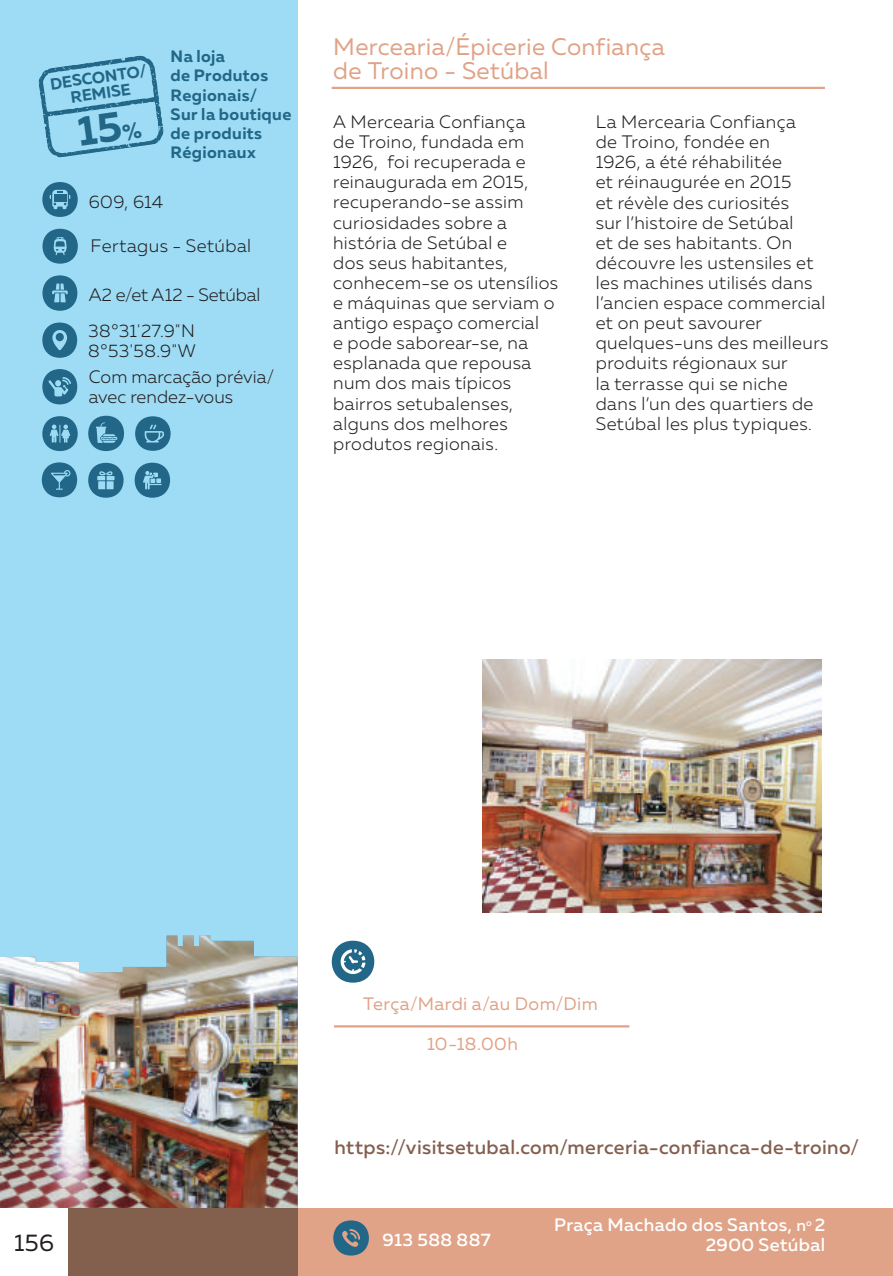
<style>
.page{position:relative;width:893px;height:1276px;background:#fff}
.page>*{position:absolute;margin:0;border:0;box-sizing:border-box;transform-origin:0 0}
.t1{font:24px/24px "Muller";letter-spacing:.015em;color:#e0a387}
.t2{font:24px "Muller";color:#231f20}
.t3{font:500 19.5px "Muller";letter-spacing:.02em;color:#835f4e}
.t4{font:300 18px/20.1px "Muller";letter-spacing:.025em;color:#231f20}
.t5{font:500 18px/20.1px "Muller";letter-spacing:.025em;color:#fff;text-align:right}
.t6{font:300 18px/20.1px "Muller";letter-spacing:.005em;color:#231f20}
.t7{font:18px "Muller";letter-spacing:.025em;color:#e0a387}
.t8{font:300 18px "Muller";color:#231f20}
.t9{font:700 16.5px/19.2px "Muller";letter-spacing:.025em;color:#226788}
.t10{font:700 16.2px/16.2px "Muller";color:#226788;text-align:center}
.s1{font-size:16.5px}
</style>
<div class="page">
<div style="left:0;top:0;width:298px;height:1276px;background:#9ddcf4"></div>
<div style="left:0;top:1208px;width:68px;height:68px;background:#fff"></div>
<div style="left:298px;top:1208px;width:595px;height:68px;background:#e0a387"></div>
<div style="left:68px;top:1208px;width:230px;height:68px;background:#835f4e"></div>
<hr style="left:332px;top:87px;width:493px;height:2px;background:#e0a387">
<img style="left:0;top:935px;width:298px;height:273px">
<svg style="left:333px;top:1220px;width:36px;height:35px"></svg>
<svg style="left:332px;top:940px;width:42px;height:42px"></svg>
<img style="left:482px;top:659px;width:340px;height:253px">
<hr style="left:334px;top:1025px;width:295px;height:2px;background:#e0a387">
<svg style="left:42px;top:416px;width:36px;height:35px"></svg>
<svg style="left:42px;top:275px;width:35px;height:36px"></svg>
<svg style="left:42px;top:229px;width:36px;height:35px"></svg>
<svg style="left:42px;top:322px;width:35px;height:36px"></svg>
<svg style="left:88px;top:416px;width:36px;height:35px"></svg>
<svg style="left:135px;top:416px;width:36px;height:35px"></svg>
<svg style="left:42px;top:369px;width:35px;height:35px"></svg>
<svg style="left:42px;top:462px;width:35px;height:35px"></svg>
<svg style="left:88px;top:463px;width:36px;height:35px"></svg>
<svg style="left:135px;top:463px;width:35px;height:35px"></svg>
<svg style="left:42px;top:182px;width:36px;height:35px"></svg>
<div style="left:54px;top:194px;width:12px;height:7px;background:#226788"></div>
<svg style="left:39px;top:56px;width:124px;height:102px"></svg>
<p class="t10" style="left:49px;top:76px;width:99px;rotate:-8deg">DESCONTO/<br>REMISE</p>
<p class="t9" style="left:171px;top:47px;width:122px">Na loja<br>de Produtos<br>Regionais/<br>Sur la boutique de produits<br>Régionaux</p>
<p class="t4" style="left:89px;top:191px;width:76px">609, 614</p>
<p class="t4" style="left:91px;top:236px;width:162px">Fertagus - Setúbal</p>
<p class="t8" style="left:89px;top:284px;width:173px">A2 e/et A12 - Setúbal</p>
<p class="t4" style="left:88px;top:320px;width:109px">38°31'27.9"N<br>8°53'58.9"W</p>
<p class="t6" style="left:89px;top:366px;width:187px">Com marcação prévia/ avec rendez-vous</p>
<h1 class="t1" style="left:333px;top:35px;width:333px">Mercearia/Épicerie Confiança de Troino - Setúbal</h1>
<p class="t4" style="left:333px;top:112px;width:226px">A Mercearia Confiança<br>de Troino, fundada em<br>1926, foi recuperada e reinaugurada em 2015, recuperando-se assim curiosidades sobre a história de Setúbal e<br>dos seus habitantes, conhecem-se os utensílios e máquinas que serviam o antigo espaço comercial<br>e pode saborear-se, na esplanada que repousa num dos mais típicos bairros setubalenses, alguns dos melhores produtos regionais.</p>
<p class="t4" style="left:596px;top:112px;width:234px">La Mercearia Confiança<br>de Troino, fondée en<br>1926, a été réhabilitée<br>et réinaugurée en 2015<br>et révèle des curiosités<br>sur l’histoire de Setúbal<br>et de ses habitants. On découvre les ustensiles et les machines utilisés dans l’ancien espace commercial et on peut savourer quelques-uns des meilleurs produits régionaux sur<br>la terrasse qui se niche dans l’un des quartiers de<br>Setúbal les plus typiques.</p>
<p class="t7" style="left:363px;top:992px;width:236px">Terça/Mardi a/au Dom/Dim</p>
<p class="t7" style="left:427px;top:1032px;width:92px">10-18.00h</p>
<p class="t3" style="left:334px;top:1135px;width:526px">https://visitsetubal.com/merceria-confianca-de-troino/</p>
<h1 class="t2" style="left:14px;top:1228px;width:41px">156</h1>
<p class="t5" style="left:383px;top:1230px;width:110px">913 588 887</p>
<p class="t5" style="left:554px;top:1214px;width:273px">Praça Machado dos Santos, <span class="s1">n</span><sup>o</sup> 2<br>2900 Setúbal</p>
</div>
